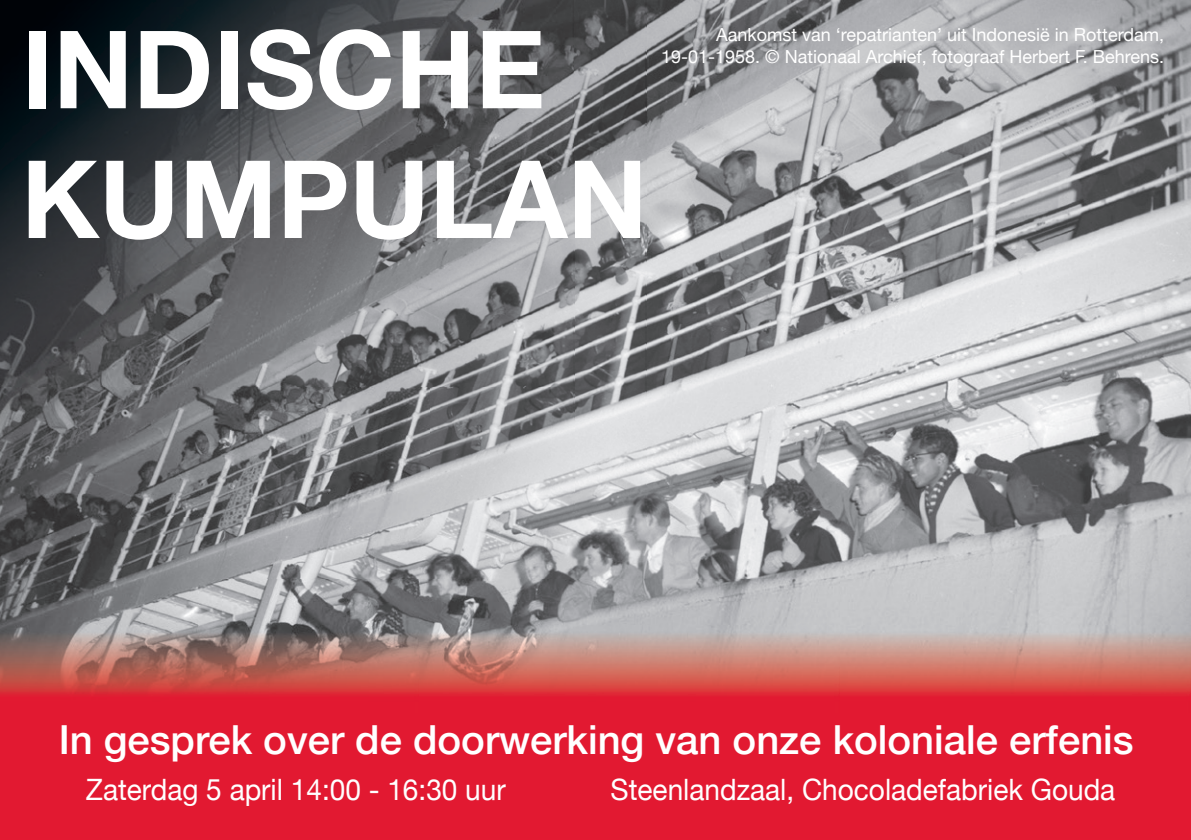
<style>
.page{position:relative;width:1191px;height:840px;background:#fff}
.page>*{position:absolute;margin:0;border:0;box-sizing:border-box;transform-origin:0 0}
.t1{font:700 108px/129.6px "Helvetica Neue";color:#fff}
.t2{font:500 40px "Helvetica Neue";color:#fff}
.t3{font:29.4px "Helvetica Neue";color:#fff;scale:.95 1}
.t4{font:18px/21.6px "Helvetica Neue";color:#fff;text-align:right}
</style>
<div class="page">
<img style="left:0;top:0;width:1191px;height:579px">
<div style="left:0;top:711px;width:1191px;height:128px;background:#e21931"></div>
<img style="left:0;top:579px;width:1191px;height:132px">
<img style="left:0;top:0;width:646px;height:516px">
<h1 class="t1" style="left:21px;top:8px;width:628px">INDISCHE<br>KUMPULAN</h1>
<p class="t4" style="left:661px;top:25px;width:504px">Aankomst van ‘repatrianten’ uit Indonesië in Rotterdam,<br>19-01-1958. © Nationaal Archief, fotograaf Herbert F. Behrens.</p>
<h2 class="t2" style="left:59px;top:707px;width:1076px">In gesprek over de doorwerking van onze koloniale erfenis</h2>
<h3 class="t3" style="left:86px;top:767px;width:443px">Zaterdag 5 april 14:00 - 16:30 uur</h3>
<h3 class="t3" style="left:610px;top:767px;width:533px">Steenlandzaal, Chocoladefabriek Gouda</h3>
</div>
